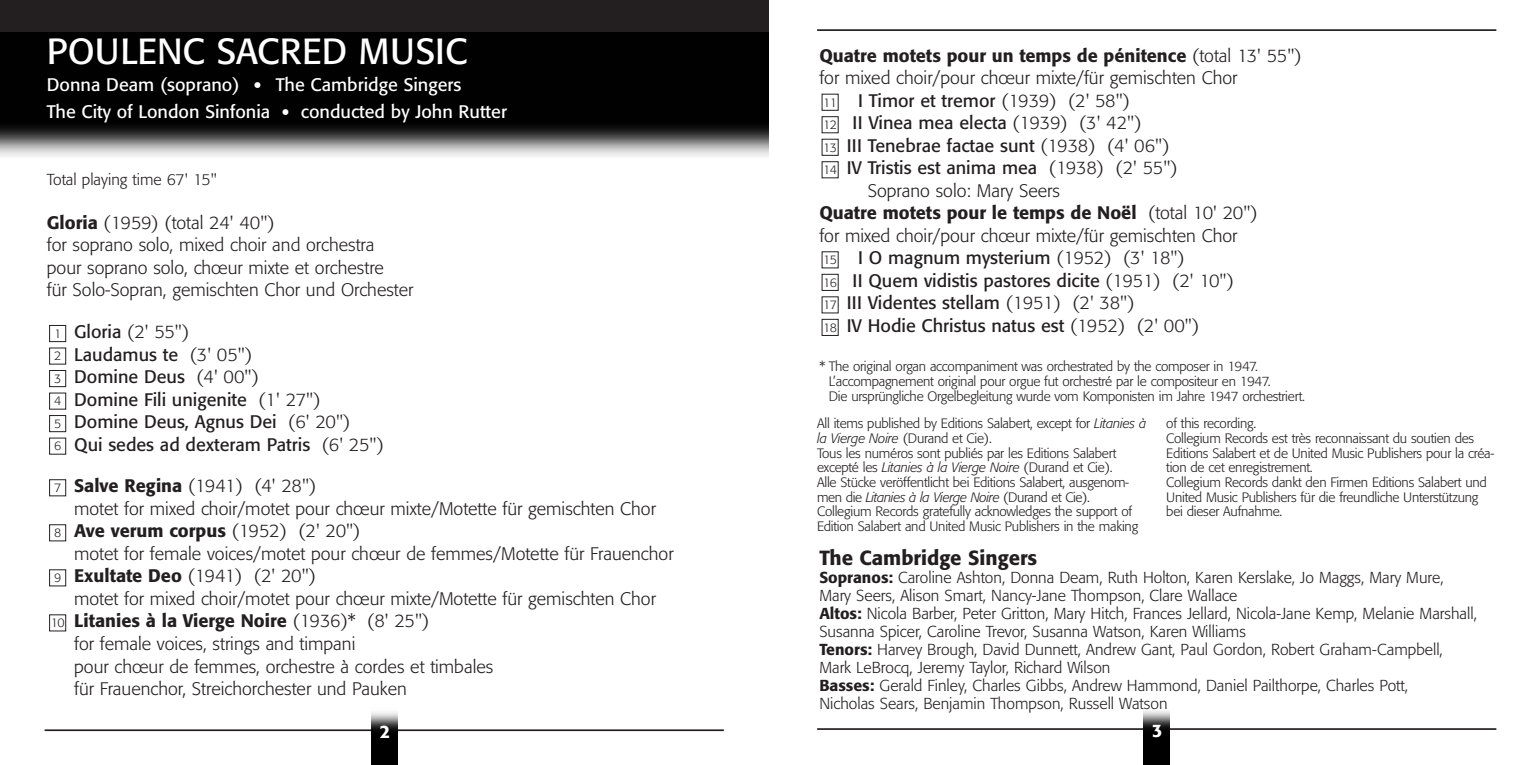
<style>
.page{position:relative;width:1539px;height:765px;background:#fff}
.page>*{position:absolute;margin:0;border:0;box-sizing:border-box;transform-origin:0 0}
.t1{font:36px "Formata";color:#fff}
.t2{font:500 20.25px "Formata";color:#231f20}
.t3{font:300 18px/22.5px "Formata";color:#231f20}
.t4{font:18px/22.5px "Formata";color:#231f20}
.t5{font:500 18px "Formata";color:#231f20}
.t6{font:18px/27px "Formata";color:#fff}
.t7{font:500 18px "Formata";color:#fff}
.t8{font:300 15.75px/18px "Formata";color:#231f20}
.t9{font:300 13.5px/14.6px "Formata";letter-spacing:-.02em;color:#231f20}
.t10{font:300 12.38px "Formata";letter-spacing:-.04em;color:#231f20}
.s1{font-size:22.5px}
.s2{font-weight:500}
.s3{font-weight:300}
.s4{font-weight:300;font-size:12.38px}
.s5{font-style:italic}
</style>
<div class="page">
<hr style="left:817px;top:728px;width:679px;height:1px;background:#231f20">
<img style="left:1144px;top:710px;width:26px;height:54px">
<hr style="left:817px;top:29px;width:679px;height:2px;background:#231f20">
<div style="left:822px;top:319px;width:17px;height:17px;border:1px solid #231f20"></div>
<div style="left:822px;top:274px;width:17px;height:17px;border:1px solid #231f20"></div>
<div style="left:822px;top:161px;width:17px;height:17px;border:1px solid #231f20"></div>
<div style="left:822px;top:94px;width:17px;height:17px;border:1px solid #231f20"></div>
<hr style="left:45px;top:729px;width:679px;height:2px;background:#231f20">
<img style="left:372px;top:712px;width:25px;height:52px">
<img style="left:0;top:31px;width:769px;height:126px">
<div style="left:0;top:0;width:769px;height:31px;background:#231f20"></div>
<div style="left:49px;top:614px;width:17px;height:17px;border:1px solid #231f20"></div>
<div style="left:49px;top:569px;width:17px;height:17px;border:1px solid #231f20"></div>
<div style="left:49px;top:524px;width:17px;height:17px;border:1px solid #231f20"></div>
<div style="left:49px;top:479px;width:17px;height:17px;border:1px solid #231f20"></div>
<div style="left:49px;top:437px;width:17px;height:17px;border:1px solid #231f20"></div>
<div style="left:49px;top:415px;width:17px;height:17px;border:1px solid #231f20"></div>
<div style="left:49px;top:392px;width:17px;height:17px;border:1px solid #231f20"></div>
<div style="left:49px;top:370px;width:17px;height:17px;border:1px solid #231f20"></div>
<div style="left:49px;top:347px;width:17px;height:17px;border:1px solid #231f20"></div>
<div style="left:49px;top:325px;width:17px;height:17px;border:1px solid #231f20"></div>
<h1 class="t1" style="left:47px;top:35px;width:422px">POULENC SACRED MUSIC</h1>
<h3 class="t6" style="left:47px;top:72px;width:462px">Donna Deam (soprano) <span class="s1">•</span> The Cambridge Singers<br>The City of London Sinfonia <span class="s1">•</span> conducted by John Rutter</h3>
<p class="t8" style="left:47px;top:171px;width:172px">Total playing time 67' 15"</p>
<h3 class="t3" style="left:47px;top:212px;width:368px"><span class="s2">Gloria</span> (1959) (total 24' 40")<br>for soprano solo, mixed choir and orchestra pour soprano solo, chœur mixte et orchestre<br>für Solo-Sopran, gemischten Chor und Orchester</h3>
<h3 class="t4" style="left:74px;top:322px;width:311px">Gloria <span class="s3">(2' 55")<br></span>Laudamus te <span class="s3">(3' 05")<br></span>Domine Deus <span class="s3">(4' 00")<br></span>Domine Fili unigenite <span class="s3">(1' 27")<br></span>Domine Deus, Agnus Dei <span class="s3">(6' 20")<br></span>Qui sedes ad dexteram Patris <span class="s3">(6' 25")</span></h3>
<p class="t3" style="left:74px;top:476px;width:601px"><span class="s2">Salve Regina</span> (1941) (4' 28")<br>motet for mixed choir/motet pour chœur mixte/Motette für gemischten Chor <span class="s2">Ave verum corpus</span> (1952) (2' 20")<br>motet for female voices/motet pour chœur de femmes/Motette für Frauenchor <span class="s2">Exultate Deo</span> (1941) (2' 20")<br>motet for mixed choir/motet pour chœur mixte/Motette für gemischten Chor <span class="s2">Litanies à la Vierge Noire</span> (1936)* (8' 25")<br>for female voices, strings and timpani<br>pour chœur de femmes, orchestre à cordes et timbales<br>für Frauenchor, Streichorchester und Pauken</p>
<p class="t10" style="left:54px;top:328px;width:9px">1</p>
<p class="t10" style="left:54px;top:350px;width:9px">2</p>
<p class="t10" style="left:54px;top:373px;width:9px">3</p>
<p class="t10" style="left:54px;top:395px;width:9px">4</p>
<p class="t10" style="left:54px;top:418px;width:9px">5</p>
<p class="t10" style="left:54px;top:440px;width:9px">6</p>
<p class="t10" style="left:54px;top:482px;width:9px">7</p>
<p class="t10" style="left:54px;top:527px;width:9px">8</p>
<p class="t10" style="left:54px;top:572px;width:9px">9</p>
<p class="t10" style="left:51px;top:617px;width:15px">10</p>
<h3 class="t7" style="left:380px;top:723px;width:12px">2</h3>
<h3 class="t5" style="left:819px;top:47px;width:484px">Quatre motets pour un temps de pénitence <span class="s3">(total 13' 55")</span></h3>
<h3 class="t3" style="left:819px;top:68px;width:420px">for mixed choir/pour chœur mixte/für gemischten Chor</h3>
<h3 class="t4" style="left:858px;top:91px;width:273px">I Timor et tremor <span class="s3">(1939) (2' 58")</span></h3>
<h3 class="t4" style="left:852px;top:113px;width:291px">II Vinea mea electa <span class="s3">(1939) (3' 42")</span></h3>
<h3 class="t4" style="left:847px;top:136px;width:324px">III Tenebrae factae sunt <span class="s3">(1938) (4' 06")</span></h3>
<h3 class="t4" style="left:847px;top:158px;width:332px">IV Tristis est anima mea <span class="s3">(1938) (2' 55")</span></h3>
<h3 class="t3" style="left:868px;top:180px;width:194px">Soprano solo: Mary Seers</h3>
<h3 class="t5" style="left:819px;top:205px;width:440px">Quatre motets pour le temps de Noël <span class="s3">(total 10' 20")</span></h3>
<h3 class="t3" style="left:819px;top:225px;width:420px">for mixed choir/pour chœur mixte/für gemischten Chor</h3>
<h3 class="t4" style="left:858px;top:248px;width:328px">I O magnum mysterium <span class="s3">(1952) (3' 18")</span></h3>
<h3 class="t4" style="left:852px;top:271px;width:383px">II Quem vidistis pastores dicite <span class="s3">(1951) (2' 10")</span></h3>
<h3 class="t4" style="left:847px;top:293px;width:289px">III Videntes stellam <span class="s3">(1951) (2' 38")</span></h3>
<h3 class="t4" style="left:823px;top:316px;width:377px"><span class="s4">18</span> IV Hodie Christus natus est <span class="s3">(1952) (2' 00")</span></h3>
<p class="t10" style="left:823px;top:97px;width:15px">11</p>
<p class="t10" style="left:823px;top:119px;width:15px">12</p>
<p class="t10" style="left:823px;top:142px;width:15px">13</p>
<p class="t10" style="left:823px;top:164px;width:15px">14</p>
<p class="t10" style="left:823px;top:254px;width:15px">15</p>
<p class="t10" style="left:823px;top:277px;width:15px">16</p>
<p class="t10" style="left:823px;top:299px;width:15px">17</p>
<p class="t9" style="left:829px;top:360px;width:477px;text-indent:-10px">* The original organ accompaniment was orchestrated by the composer in 1947.<br>L’accompagnement original pour orgue fut orchestré par le compositeur en 1947.<br>Die ursprüngliche Orgelbegleitung wurde vom Komponisten im Jahre 1947 orchestriert.</p>
<p class="t9" style="left:817px;top:417px;width:331px">All items published by Editions Salabert, except for <span class="s5">Litanies à la Vierge Noire</span> (Durand et Cie).<br>Tous les numéros sont publiés par les Editions Salabert excepté les <span class="s5">Litanies à la Vierge Noire</span> (Durand et Cie).<br>Alle Stücke veröffentlicht bei Editions Salabert, ausgenom&shy;men die <span class="s5">Litanies à la Vierge Noire</span> (Durand et Cie).<br>Collegium Records gratefully acknowledges the support of Edition Salabert and United Music Publishers in the making</p>
<p class="t9" style="left:1166px;top:417px;width:330px">of this recording.<br>Collegium Records est très reconnaissant du soutien des Editions Salabert et de United Music Publishers pour la créa&shy;tion de cet enregistrement.<br>Collegium Records dankt den Firmen Editions Salabert und United Music Publishers für die freundliche Unterstützung bei dieser Aufnahme.</p>
<h2 class="t2" style="left:819px;top:548px;width:219px">The Cambridge Singers</h2>
<p class="t8" style="left:819px;top:569px;width:659px"><span class="s2">Sopranos:</span> Caroline Ashton, Donna Deam, Ruth Holton, Karen Kerslake, Jo Maggs, Mary Mure, Mary Seers, Alison Smart, Nancy-Jane Thompson, Clare Wallace<br><span class="s2">Altos:</span> Nicola Barber, Peter Gritton, Mary Hitch, Frances Jellard, Nicola-Jane Kemp, Melanie Marshall, Susanna Spicer, Caroline Trevor, Susanna Watson, Karen Williams<br><span class="s2">Tenors:</span> Harvey Brough, David Dunnett, Andrew Gant, Paul Gordon, Robert Graham-Campbell, Mark LeBrocq, Jeremy Taylor, Richard Wilson<br><span class="s2">Basses:</span> Gerald Finley, Charles Gibbs, Andrew Hammond, Daniel Pailthorpe, Charles Pott,<br>Nicholas Sears, Benjamin Thompson, Russell Watson</p>
<h3 class="t7" style="left:1152px;top:722px;width:12px">3</h3>
</div>
